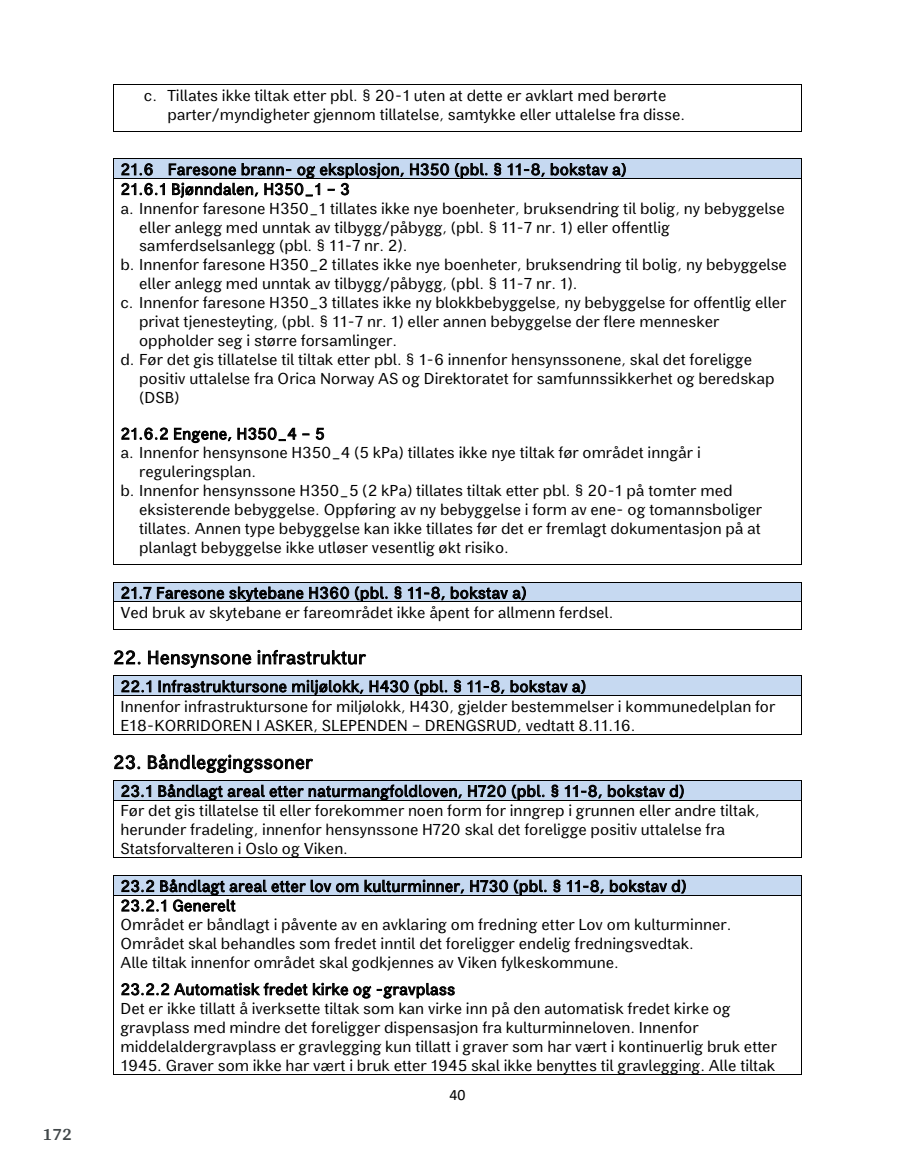
<style>
.page{position:relative;width:915px;height:1172px;background:#fff}
.page>*{position:absolute;margin:0;border:0;box-sizing:border-box;transform-origin:0 0}
.t1{font:18.45px "Asker Sans";letter-spacing:.02em;color:#000}
.t2{font:700 18px "Arya";color:#414749}
.t3{font:15.75px/18.9px "Asker Sans";color:#000}
.t4{font:15.75px "Asker Sans";letter-spacing:.02em;color:#000}
.t5{font:15.75px "Calibri";color:#000}
</style>
<div class="page">
<hr style="left:114px;top:85px;width:687px;height:1px;background:#000">
<hr style="left:113px;top:85px;width:1px;height:46px;background:#000">
<hr style="left:114px;top:131px;width:687px;height:1px;background:#000">
<hr style="left:801px;top:85px;width:1px;height:46px;background:#000">
<div style="left:120px;top:159px;width:674px;height:19px;background:#c6d9f1"></div>
<hr style="left:114px;top:158px;width:687px;height:1px;background:#000">
<svg style="left:113px;top:158px;width:1px;height:21px"></svg>
<hr style="left:114px;top:178px;width:687px;height:1px;background:#000">
<svg style="left:801px;top:158px;width:1px;height:21px"></svg>
<hr style="left:113px;top:179px;width:1px;height:385px;background:#000">
<hr style="left:114px;top:564px;width:687px;height:1px;background:#000">
<hr style="left:801px;top:179px;width:1px;height:385px;background:#000">
<div style="left:120px;top:583px;width:674px;height:19px;background:#c6d9f1"></div>
<hr style="left:114px;top:582px;width:687px;height:1px;background:#000">
<hr style="left:114px;top:602px;width:687px;height:1px;background:#000">
<svg style="left:113px;top:582px;width:1px;height:48px"></svg>
<hr style="left:114px;top:629px;width:687px;height:1px;background:#000">
<svg style="left:801px;top:582px;width:1px;height:48px"></svg>
<div style="left:120px;top:676px;width:674px;height:19px;background:#c6d9f1"></div>
<hr style="left:114px;top:675px;width:687px;height:1px;background:#000">
<svg style="left:113px;top:675px;width:1px;height:21px"></svg>
<hr style="left:114px;top:695px;width:687px;height:1px;background:#000">
<svg style="left:801px;top:675px;width:1px;height:21px"></svg>
<hr style="left:113px;top:696px;width:1px;height:38px;background:#000">
<hr style="left:114px;top:734px;width:687px;height:1px;background:#000">
<hr style="left:801px;top:696px;width:1px;height:38px;background:#000">
<div style="left:120px;top:781px;width:674px;height:19px;background:#c6d9f1"></div>
<hr style="left:114px;top:780px;width:687px;height:1px;background:#000">
<svg style="left:113px;top:780px;width:1px;height:20px"></svg>
<hr style="left:114px;top:800px;width:687px;height:1px;background:#000">
<svg style="left:801px;top:780px;width:1px;height:20px"></svg>
<hr style="left:113px;top:800px;width:1px;height:57px;background:#000">
<hr style="left:801px;top:800px;width:1px;height:57px;background:#000">
<hr style="left:114px;top:857px;width:687px;height:1px;background:#000">
<div style="left:120px;top:876px;width:674px;height:19px;background:#c6d9f1"></div>
<hr style="left:114px;top:875px;width:687px;height:1px;background:#000">
<svg style="left:113px;top:875px;width:2px;height:20px"></svg>
<hr style="left:114px;top:895px;width:687px;height:1px;background:#000">
<svg style="left:801px;top:875px;width:1px;height:20px"></svg>
<hr style="left:113px;top:895px;width:1px;height:179px;background:#000">
<hr style="left:114px;top:1074px;width:687px;height:1px;background:#000">
<hr style="left:801px;top:895px;width:1px;height:179px;background:#000">
<p class="t2" style="left:43px;top:1123px;width:31px">172</p>
<p class="t3" style="left:167px;top:86px;width:519px;text-indent:-23px">c. Tillates ikke tiltak etter pbl. § 20-1 uten at dette er avklart med berørte parter/myndigheter gjennom tillatelse, samtykke eller uttalelse fra disse.</p>
<p class="t4" style="left:120px;top:160px;width:507px">21.6 Faresone brann- og eksplosjon, H350 (pbl. § 11-8, bokstav a)</p>
<p class="t4" style="left:120px;top:179px;width:230px">21.6.1 Bjønndalen, H350_1 – 3</p>
<p class="t3" style="left:120px;top:198px;width:665px">a. Innenfor faresone H350_1 tillates ikke nye boenheter, bruksendring til bolig, ny bebyggelse</p>
<p class="t3" style="left:139px;top:217px;width:532px">eller anlegg med unntak av tilbygg/påbygg, (pbl. § 11-7 nr. 1) eller offentlig</p>
<p class="t3" style="left:139px;top:236px;width:270px">samferdselsanlegg (pbl. § 11-7 nr. 2).</p>
<p class="t3" style="left:120px;top:255px;width:667px">b. Innenfor faresone H350_2 tillates ikke nye boenheter, bruksendring til bolig, ny bebyggelse</p>
<p class="t3" style="left:139px;top:274px;width:440px">eller anlegg med unntak av tilbygg/påbygg, (pbl. § 11-7 nr. 1).</p>
<p class="t3" style="left:120px;top:293px;width:667px">c. Innenfor faresone H350_3 tillates ikke ny blokkbebyggelse, ny bebyggelse for offentlig eller</p>
<p class="t3" style="left:139px;top:312px;width:581px">privat tjenesteyting, (pbl. § 11-7 nr. 1) eller annen bebyggelse der flere mennesker</p>
<p class="t3" style="left:139px;top:331px;width:259px">oppholder seg i større forsamlinger.</p>
<p class="t3" style="left:120px;top:350px;width:633px">d. Før det gis tillatelse til tiltak etter pbl. § 1-6 innenfor hensynssonene, skal det foreligge</p>
<p class="t3" style="left:139px;top:369px;width:636px">positiv uttalelse fra Orica Norway AS og Direktoratet for samfunnssikkerhet og beredskap</p>
<p class="t3" style="left:139px;top:388px;width:42px">(DSB)</p>
<p class="t3" style="left:120px;top:424px;width:205px">21.6.2 Engene, H350_4 – 5</p>
<p class="t3" style="left:120px;top:443px;width:581px">a. Innenfor hensynsone H350_4 (5 kPa) tillates ikke nye tiltak før området inngår i</p>
<p class="t3" style="left:139px;top:462px;width:118px">reguleringsplan.</p>
<p class="t3" style="left:120px;top:481px;width:613px">b. Innenfor hensynssone H350_5 (2 kPa) tillates tiltak etter pbl. § 20-1 på tomter med</p>
<p class="t3" style="left:139px;top:500px;width:624px">eksisterende bebyggelse. Oppføring av ny bebyggelse i form av ene- og tomannsboliger</p>
<p class="t3" style="left:139px;top:519px;width:623px">tillates. Annen type bebyggelse kan ikke tillates før det er fremlagt dokumentasjon på at</p>
<p class="t3" style="left:139px;top:538px;width:371px">planlagt bebyggelse ikke utløser vesentlig økt risiko.</p>
<p class="t3" style="left:120px;top:583px;width:494px;line-height:19.5px">21.7 Faresone skytebane H360 (pbl. § 11-8, bokstav a)<br>Ved bruk av skytebane er fareområdet ikke åpent for allmenn ferdsel.</p>
<p class="t1" style="left:113px;top:646px;width:254px">22. Hensynsone infrastruktur</p>
<p class="t3" style="left:120px;top:676px;width:656px;line-height:19.4px">22.1 Infrastruktursone miljølokk, H430 (pbl. § 11-8, bokstav a)<br>Innenfor infrastruktursone for miljølokk, H430, gjelder bestemmelser i kommunedelplan for<br>E18-KORRIDOREN I ASKER, SLEPENDEN – DRENGSRUD, vedtatt 8.11.16.</p>
<p class="t1" style="left:113px;top:751px;width:201px">23. Båndleggingssoner</p>
<p class="t3" style="left:120px;top:781px;width:640px">23.1 Båndlagt areal etter naturmangfoldloven, H720 (pbl. § 11-8, bokstav d)<br>Før det gis tillatelse til eller forekommer noen form for inngrep i grunnen eller andre tiltak, herunder fradeling, innenfor hensynssone H720 skal det foreligge positiv uttalelse fra Statsforvalteren i Oslo og Viken.</p>
<p class="t3" style="left:120px;top:876px;width:612px">23.2 Båndlagt areal etter lov om kulturminner, H730 (pbl. § 11-8, bokstav d)<br>23.2.1 Generelt<br>Området er båndlagt i påvente av en avklaring om fredning etter Lov om kulturminner.<br>Området skal behandles som fredet inntil det foreligger endelig fredningsvedtak.<br>Alle tiltak innenfor området skal godkjennes av Viken fylkeskommune.</p>
<p class="t3" style="left:120px;top:979px;width:657px">23.2.2 Automatisk fredet kirke og -gravplass<br>Det er ikke tillatt å iverksette tiltak som kan virke inn på den automatisk fredet kirke og gravplass med mindre det foreligger dispensasjon fra kulturminneloven. Innenfor middelaldergravplass er gravlegging kun tillatt i graver som har vært i kontinuerlig bruk etter 1945. Graver som ikke har vært i bruk etter 1945 skal ikke benyttes til gravlegging. Alle tiltak</p>
<p class="t5" style="left:449px;top:1084px;width:18px">40</p>
</div>
